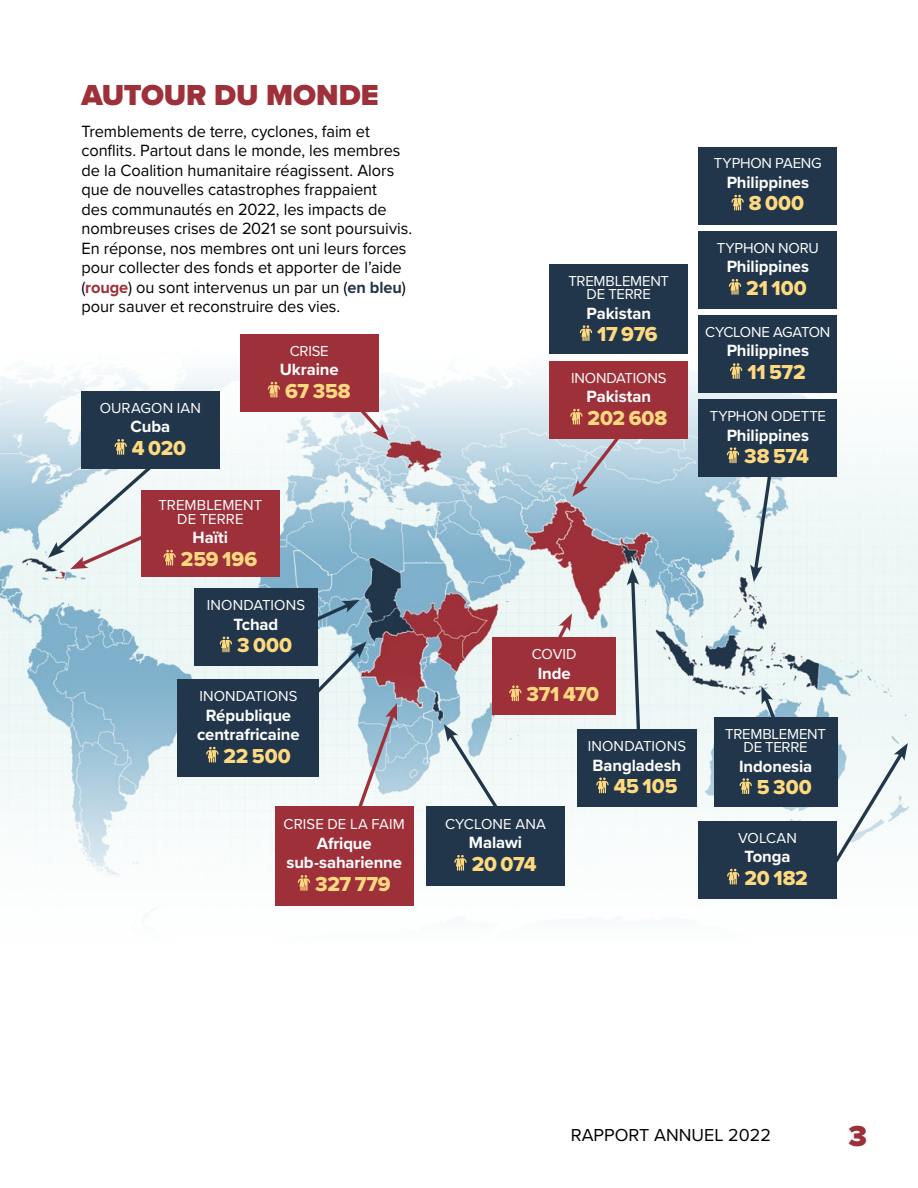
<style>
.page{position:relative;width:918px;height:1188px;background:#fff}
.page>*{position:absolute;margin:0;border:0;box-sizing:border-box;transform-origin:0 0}
.t1{font:900 30px "Proxima Nova";letter-spacing:-.005em;color:#9e3039}
.t2{font:21px "Proxima Nova Extrabld";letter-spacing:-.005em;color:#ffd980}
.t3{font:18px "Proxima Nova";color:#000}
.t4{font:16.8px/19.5px "Proxima Nova";letter-spacing:-.005em;color:#000}
.t5{font:700 16.8px/19.5px "Proxima Nova";letter-spacing:-.005em;color:#fff;text-align:center}
.t6{font:15px/13.5px "Proxima Nova";letter-spacing:-.01em;color:#fff;text-align:center}
.t7{font:15px "Proxima Nova";letter-spacing:.01em;color:#fff}
.s1{font-weight:700;color:#9e3039}
.s2{font-weight:700;color:#21364a}
</style>
<div class="page">
<img style="left:0;top:370px;width:918px;height:546px">
<div style="left:698px;top:821px;width:139px;height:77px;background:#21364a"></div>
<svg style="left:727px;top:869px;width:12px;height:16px"></svg>
<div style="left:549px;top:265px;width:139px;height:89px;background:#21364a"></div>
<svg style="left:580px;top:325px;width:12px;height:16px"></svg>
<div style="left:275px;top:807px;width:139px;height:99px;background:#9e3039"></div>
<svg style="left:298px;top:875px;width:12px;height:16px"></svg>
<div style="left:698px;top:399px;width:139px;height:78px;background:#21364a"></div>
<svg style="left:727px;top:447px;width:12px;height:16px"></svg>
<div style="left:698px;top:315px;width:139px;height:78px;background:#21364a"></div>
<svg style="left:730px;top:363px;width:12px;height:16px"></svg>
<div style="left:698px;top:231px;width:139px;height:78px;background:#21364a"></div>
<svg style="left:729px;top:279px;width:12px;height:16px"></svg>
<div style="left:698px;top:147px;width:139px;height:77px;background:#21364a"></div>
<svg style="left:731px;top:195px;width:13px;height:15px"></svg>
<div style="left:81px;top:391px;width:139px;height:78px;background:#21364a"></div>
<svg style="left:115px;top:439px;width:12px;height:16px"></svg>
<svg style="left:750px;top:477px;width:23px;height:105px"></svg>
<svg style="left:444px;top:724px;width:60px;height:82px"></svg>
<svg style="left:289px;top:642px;width:109px;height:165px"></svg>
<svg style="left:318px;top:600px;width:42px;height:34px"></svg>
<svg style="left:627px;top:568px;width:15px;height:162px"></svg>
<svg style="left:761px;top:686px;width:19px;height:32px"></svg>
<svg style="left:323px;top:370px;width:66px;height:71px"></svg>
<svg style="left:554px;top:613px;width:18px;height:25px"></svg>
<svg style="left:48px;top:461px;width:109px;height:108px"></svg>
<div style="left:240px;top:334px;width:139px;height:77px;background:#9e3039"></div>
<svg style="left:268px;top:382px;width:12px;height:16px"></svg>
<div style="left:141px;top:491px;width:139px;height:86px;background:#9e3039"></div>
<svg style="left:163px;top:550px;width:13px;height:16px"></svg>
<div style="left:492px;top:638px;width:124px;height:77px;background:#9e3039"></div>
<svg style="left:509px;top:685px;width:13px;height:16px"></svg>
<div style="left:549px;top:361px;width:139px;height:77px;background:#9e3039"></div>
<svg style="left:570px;top:409px;width:56px;height:88px"></svg>
<div style="left:577px;top:730px;width:120px;height:77px;background:#21364a"></div>
<svg style="left:596px;top:778px;width:13px;height:15px"></svg>
<div style="left:714px;top:718px;width:124px;height:89px;background:#21364a"></div>
<svg style="left:740px;top:778px;width:12px;height:16px"></svg>
<div style="left:426px;top:806px;width:139px;height:79px;background:#21364a"></div>
<svg style="left:454px;top:855px;width:13px;height:16px"></svg>
<div style="left:194px;top:589px;width:124px;height:77px;background:#21364a"></div>
<svg style="left:220px;top:637px;width:12px;height:15px"></svg>
<div style="left:177px;top:679px;width:142px;height:97px;background:#21364a"></div>
<svg style="left:206px;top:747px;width:13px;height:16px"></svg>
<svg style="left:831px;top:743px;width:77px;height:123px"></svg>
<h1 class="t1" style="left:81px;top:72px;width:299px">AUTOUR DU MONDE</h1>
<p class="t4" style="left:81px;top:121px;width:330px">Tremblements de terre, cyclones, faim et conflits. Partout dans le monde, les membres de la Coalition humanitaire réagissent. Alors que de nouvelles catastrophes frappaient<br>des communautés en 2022, les impacts de nombreuses crises de 2021 se sont poursuivis.<br>En réponse, nos membres ont uni leurs forces pour collecter des fonds et apporter de l’aide (<span class="s1">rouge</span>) ou sont intervenus un par un (<span class="s2">en bleu</span>) pour sauver et reconstruire des vies.</p>
<p class="t7" style="left:100px;top:397px;width:103px">OURAGON IAN</p>
<p class="t5" style="left:131px;top:417px;width:41px">Cuba</p>
<p class="t2" style="left:132px;top:432px;width:56px">4 020</p>
<p class="t6" style="left:159px;top:498px;width:105px">TREMBLEMENT<br>DE TERRE</p>
<p class="t5" style="left:193px;top:527px;width:37px">Haïti</p>
<p class="t2" style="left:181px;top:543px;width:78px">259 196</p>
<p class="t6" style="left:290px;top:343px;width:41px">CRISE</p>
<p class="t5" style="left:280px;top:359px;width:60px">Ukraine</p>
<p class="t2" style="left:285px;top:375px;width:67px">67 358</p>
<p class="t7" style="left:207px;top:594px;width:100px">INONDATIONS</p>
<p class="t5" style="left:234px;top:614px;width:46px">Tchad</p>
<p class="t2" style="left:237px;top:630px;width:56px">3 000</p>
<p class="t7" style="left:199px;top:685px;width:100px">INONDATIONS</p>
<p class="t5" style="left:197px;top:705px;width:104px">République centrafricaine</p>
<p class="t2" style="left:224px;top:740px;width:69px">22 500</p>
<p class="t7" style="left:284px;top:813px;width:123px">CRISE DE LA FAIM</p>
<p class="t5" style="left:287px;top:833px;width:117px">Afrique sub-saharienne</p>
<p class="t2" style="left:315px;top:868px;width:77px">327 779</p>
<p class="t6" style="left:568px;top:273px;width:102px">TREMBLEMENT<br>DE TERRE</p>
<p class="t5" style="left:587px;top:303px;width:66px">Pakistan</p>
<p class="t2" style="left:597px;top:318px;width:62px">17 976</p>
<p class="t6" style="left:571px;top:370px;width:97px">INONDATIONS</p>
<p class="t5" style="left:587px;top:386px;width:66px">Pakistan</p>
<p class="t2" style="left:588px;top:402px;width:81px">202 608</p>
<p class="t6" style="left:714px;top:156px;width:109px">TYPHON PAENG</p>
<p class="t5" style="left:727px;top:172px;width:84px">Philippines</p>
<p class="t2" style="left:749px;top:188px;width:57px">8 000</p>
<p class="t6" style="left:717px;top:240px;width:104px">TYPHON NORU</p>
<p class="t5" style="left:727px;top:257px;width:84px">Philippines</p>
<p class="t2" style="left:746px;top:272px;width:62px">21 100</p>
<p class="t6" style="left:705px;top:325px;width:127px">CYCLONE AGATON</p>
<p class="t5" style="left:727px;top:341px;width:84px">Philippines</p>
<p class="t2" style="left:747px;top:356px;width:60px">11 572</p>
<p class="t6" style="left:710px;top:409px;width:118px">TYPHON ODETTE</p>
<p class="t5" style="left:727px;top:425px;width:84px">Philippines</p>
<p class="t2" style="left:744px;top:441px;width:66px">38 574</p>
<p class="t6" style="left:532px;top:647px;width:46px">COVID</p>
<p class="t5" style="left:538px;top:663px;width:35px">Inde</p>
<p class="t2" style="left:527px;top:679px;width:74px">371 470</p>
<p class="t7" style="left:445px;top:813px;width:102px">CYCLONE ANA</p>
<p class="t5" style="left:469px;top:832px;width:55px">Malawi</p>
<p class="t2" style="left:472px;top:848px;width:66px">20 074</p>
<p class="t7" style="left:588px;top:735px;width:100px">INONDATIONS</p>
<p class="t5" style="left:593px;top:755px;width:90px">Bangladesh</p>
<p class="t2" style="left:614px;top:771px;width:65px">45 105</p>
<p class="t6" style="left:725px;top:726px;width:102px">TREMBLEMENT<br>DE TERRE</p>
<p class="t5" style="left:739px;top:756px;width:75px">Indonesia</p>
<p class="t2" style="left:757px;top:771px;width:56px">5 300</p>
<p class="t6" style="left:738px;top:830px;width:60px">VOLCAN</p>
<p class="t5" style="left:744px;top:846px;width:48px">Tonga</p>
<p class="t2" style="left:745px;top:862px;width:65px">20 182</p>
<p class="t3" style="left:571px;top:1122px;width:202px">RAPPORT ANNUEL 2022</p>
<h1 class="t1" style="left:848px;top:1113px;width:20px">3</h1>
</div>
